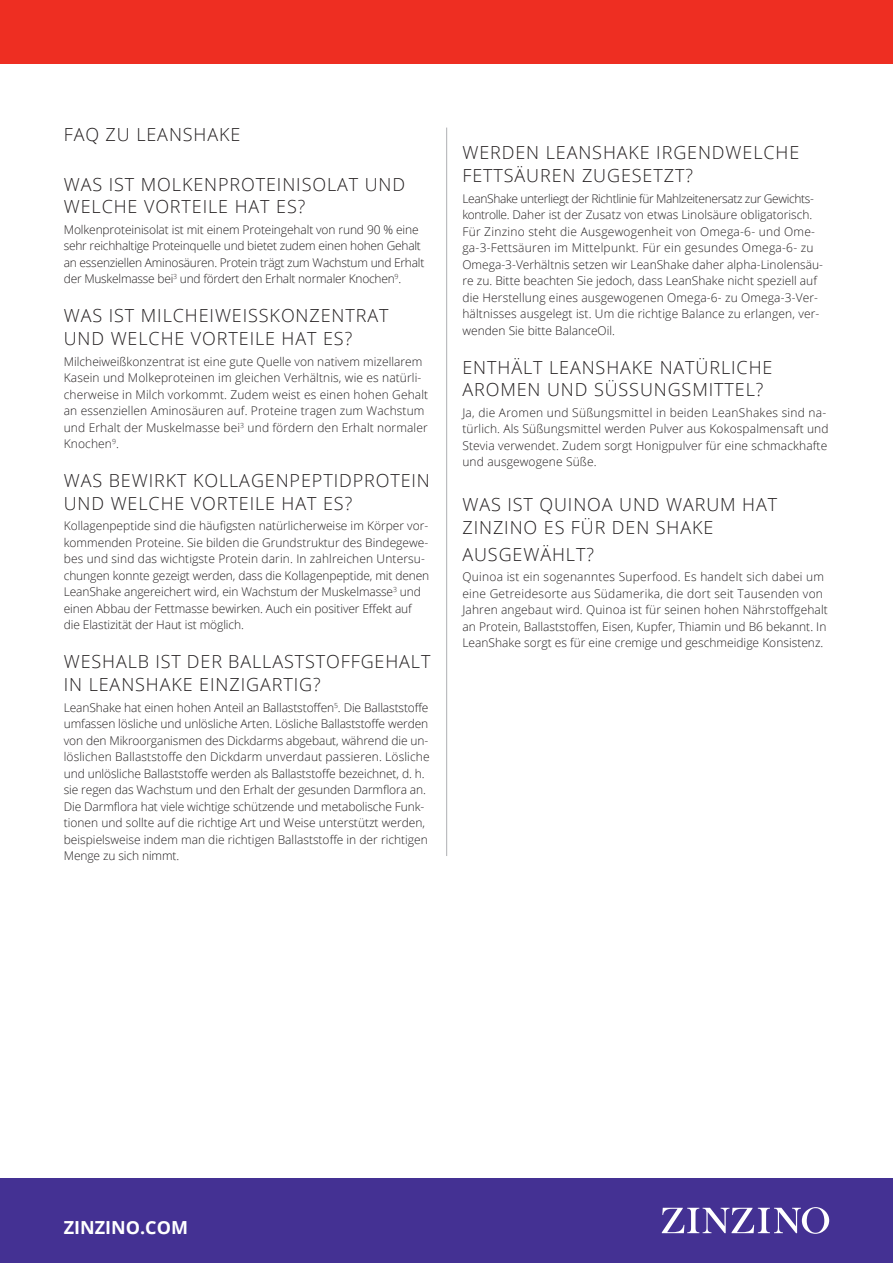
<style>
.page{position:relative;width:893px;height:1263px;background:#fff}
.page>*{position:absolute;margin:0;border:0;box-sizing:border-box;transform-origin:0 0}
.Rubbe_12_15{font:300 18px/22.5px "Open Sans";letter-spacing:.05em;color:#231f20}
.t1{font:700 18px "Open Sans";color:#fff}
.Brödtext{font:300 12px/16.5px "Open Sans";color:#231f20}
.Brödtext-2{font:300 12px/16.5px "Open Sans";letter-spacing:-.02em;color:#231f20}
</style>
<div class="page">
<hr style="left:446px;top:128px;width:1px;height:728px;background:#aeafb3">
<div style="left:0;top:0;width:893px;height:64px;background:#ee2e22"></div>
<div style="left:0;top:1178px;width:893px;height:85px;background:#443193"></div>
<svg style="left:662px;top:1207px;width:167px;height:27px"></svg>
<p class="Rubbe_12_15" style="left:64px;top:123px;width:178px">FAQ ZU LEANSHAKE</p>
<p class="Rubbe_12_15" style="left:64px;top:172px;width:343px">WAS IST MOLKENPROTEINISOLAT UND<br>WELCHE VORTEILE HAT ES?</p>
<p class="Brödtext-2" style="left:64px;top:221px;width:362px">Molkenproteinisolat ist mit einem Proteingehalt von rund 90 % eine sehr reichhaltige Proteinquelle und bietet zudem einen hohen Gehalt an essenziellen Aminosäuren. Protein trägt zum Wachstum und Erhalt der Muskelmasse bei<sup>3</sup> und fördert den Erhalt normaler Knochen<sup>9</sup>.</p>
<p class="Rubbe_12_15" style="left:64px;top:304px;width:326px">WAS IST MILCHEIWEISSKONZENTRAT<br>UND WELCHE VORTEILE HAT ES?</p>
<p class="Brödtext" style="left:64px;top:353px;width:366px">Milcheiweißkonzentrat ist eine gute Quelle von nativem mizellarem Kasein und Molkeproteinen im gleichen Verhältnis, wie es natürli&shy;cherweise in Milch vorkommt. Zudem weist es einen hohen Gehalt an essenziellen Aminosäuren auf. Proteine tragen zum Wachstum und Erhalt der Muskelmasse bei<sup>3</sup> und fördern den Erhalt normaler Knochen<sup>9</sup>.</p>
<p class="Rubbe_12_15" style="left:64px;top:469px;width:368px">WAS BEWIRKT KOLLAGENPEPTIDPROTEIN<br>UND WELCHE VORTEILE HAT ES?</p>
<p class="Brödtext" style="left:64px;top:517px;width:367px">Kollagenpeptide sind die häufigsten natürlicherweise im Körper vor&shy;kommenden Proteine. Sie bilden die Grundstruktur des Bindegewe&shy;bes und sind das wichtigste Protein darin. In zahlreichen Untersu&shy;chungen konnte gezeigt werden, dass die Kollagenpeptide, mit denen LeanShake angereichert wird, ein Wachstum der Muskelmasse<sup>3</sup> und einen Abbau der Fettmasse bewirken. Auch ein positiver Effekt auf die Elastizität der Haut ist möglich.</p>
<p class="Rubbe_12_15" style="left:64px;top:650px;width:368px">WESHALB IST DER BALLASTSTOFFGEHALT<br>IN LEANSHAKE EINZIGARTIG?</p>
<p class="Brödtext" style="left:64px;top:699px;width:367px">LeanShake hat einen hohen Anteil an Ballaststoffen<sup>5</sup>. Die Ballaststoffe umfassen lösliche und unlösliche Arten. Lösliche Ballaststoffe werden von den Mikroorganismen des Dickdarms abgebaut, während die un&shy;löslichen Ballaststoffe den Dickdarm unverdaut passieren. Lösliche und unlösliche Ballaststoffe werden als Ballaststoffe bezeichnet, d. h. sie regen das Wachstum und den Erhalt der gesunden Darmflora an.<br>Die Darmflora hat viele wichtige schützende und metabolische Funk&shy;tionen und sollte auf die richtige Art und Weise unterstützt werden, beispielsweise indem man die richtigen Ballaststoffe in der richtigen Menge zu sich nimmt.</p>
<p class="Rubbe_12_15" style="left:462px;top:141px;width:338px">WERDEN LEANSHAKE IRGENDWELCHE<br>FETTSÄUREN ZUGESETZT?</p>
<p class="Brödtext" style="left:462px;top:190px;width:362px">LeanShake unterliegt der Richtlinie für Mahlzeitenersatz zur Gewichts&shy;kontrolle. Daher ist der Zusatz von etwas Linolsäure obligatorisch.<br>Für Zinzino steht die Ausgewogenheit von Omega-6- und Ome&shy;ga-3-Fettsäuren im Mittelpunkt. Für ein gesundes Omega-6- zu Omega-3-Verhältnis setzen wir LeanShake daher alpha-Linolensäu&shy;re zu. Bitte beachten Sie jedoch, dass LeanShake nicht speziell auf die Herstellung eines ausgewogenen Omega-6- zu Omega-3-Ver&shy;hältnisses ausgelegt ist. Um die richtige Balance zu erlangen, ver&shy;wenden Sie bitte BalanceOil.</p>
<p class="Rubbe_12_15" style="left:462px;top:355px;width:311px">ENTHÄLT LEANSHAKE NATÜRLICHE<br>AROMEN UND SÜSSUNGSMITTEL?</p>
<p class="Brödtext" style="left:462px;top:404px;width:368px">Ja, die Aromen und Süßungsmittel in beiden LeanShakes sind na&shy;türlich. Als Süßungsmittel werden Pulver aus Kokospalmensaft und Stevia verwendet. Zudem sorgt Honigpulver für eine schmackhafte und ausgewogene Süße.</p>
<p class="Rubbe_12_15" style="left:462px;top:493px;width:316px">WAS IST QUINOA UND WARUM HAT<br>ZINZINO ES FÜR DEN SHAKE</p>
<p class="Rubbe_12_15" style="left:462px;top:542px;width:133px">AUSGEWÄHLT?</p>
<p class="Brödtext" style="left:462px;top:568px;width:367px">Quinoa ist ein sogenanntes Superfood. Es handelt sich dabei um eine Getreidesorte aus Südamerika, die dort seit Tausenden von Jahren angebaut wird. Quinoa ist für seinen hohen Nährstoffgehalt an Protein, Ballaststoffen, Eisen, Kupfer, Thiamin und B6 bekannt. In LeanShake sorgt es für eine cremige und geschmeidige Konsistenz.</p>
<h1 class="t1" style="left:64px;top:1214px;width:126px">ZINZINO.COM</h1>
</div>
